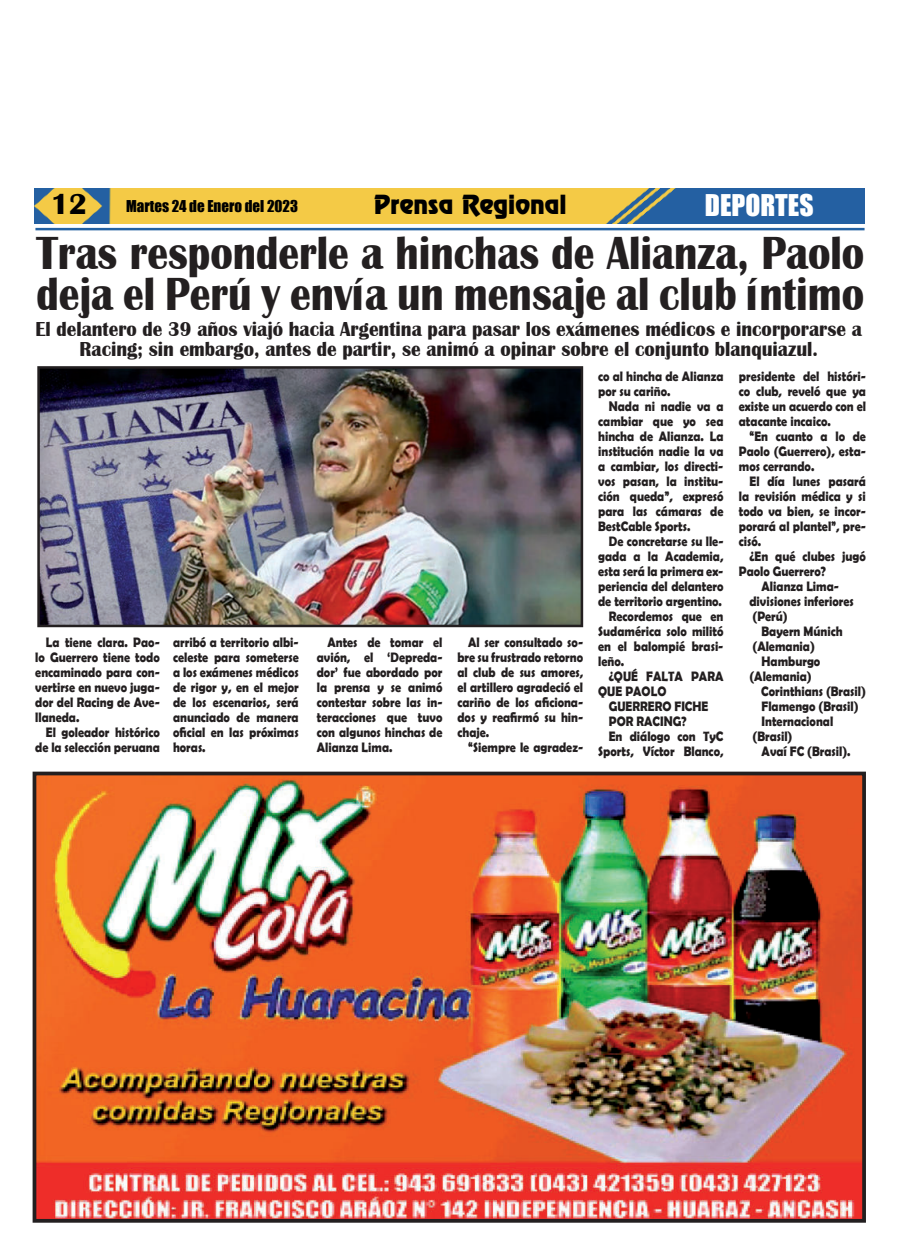
<style>
.page{position:relative;width:900px;height:1258px;background:#fff}
.page>*{position:absolute;margin:0;border:0;box-sizing:border-box;transform-origin:0 0}
.t1{font:700 47.75px/41.2px "Britannic";color:#231f20;scale:.87 1}
.t2{font:700 30px "Britannic";color:#000}
.t3{font:27.5px "Impact";color:#fff}
.t4{font:23.75px "Renfrew Normal";color:#000}
.t5{font:700 20.88px/20px "Britannic";color:#231f20;text-align:center;scale:.92 1}
.t6{font:15px "Impact";color:#000}
.t7{font:700 13.75px/15px "Berlin Sans FB Demi";color:#231f20;text-align:justify;scale:.88 1}
</style>
<div class="page">
<img style="left:35px;top:188px;width:830px;height:36px">
<hr style="left:35px;top:228px;width:830px;height:2px;background:#2361a2">
<img style="left:40px;top:369px;width:540px;height:255px">
<div style="left:37px;top:366px;width:546px;height:261px;border:2px solid #231f20"></div>
<img style="left:38px;top:777px;width:823px;height:441px">
<div style="left:33px;top:772px;width:833px;height:451px;border:4px solid #231f20"></div>
<h2 class="t2" style="left:51px;top:189px;width:38px">12</h2>
<p class="t6" style="left:126px;top:199px;width:174px">Martes 24 de Enero del 2023</p>
<h3 class="t4" style="left:374px;top:194px;width:194px">Prensa Regional</h3>
<h3 class="t3" style="left:705px;top:192px;width:110px">DEPORTES</h3>
<h1 class="t1" style="left:37px;top:232px;width:953px">Tras responderle a hinchas de Alianza, Paolo deja el Perú y envía un mensaje al club íntimo</h1>
<h3 class="t5" style="left:35px;top:319px;width:900px">El delantero de 39 años viajó hacia Argentina para pasar los exámenes médicos e incorporarse a<br>Racing; sin embargo, antes de partir, se animó a opinar sobre el conjunto blanquiazul.</h3>
<p class="t7" style="left:35px;top:635px;width:143px;text-indent:11px">La tiene clara. Pao&shy;lo Guerrero tiene todo encaminado para con&shy;vertirse en nuevo juga&shy;dor del Racing de Ave&shy;llaneda.</p>
<p class="t7" style="left:35px;top:725px;width:143px;text-align:right">El goleador histórico de la selección peruana</p>
<p class="t7" style="left:173px;top:635px;width:144px">arribó a territorio albi&shy;celeste para someterse a los exámenes médicos de rigor y, en el mejor de los escenarios, será anunciado de manera oficial en las próximas horas.</p>
<p class="t7" style="left:458px;top:635px;width:144px;text-indent:11px">Al ser consultado so&shy;bre su frustrado retorno al club de sus amores, el artillero agradeció el cariño de los aficiona&shy;dos y reafirmó su hin&shy;chaje.</p>
<p class="t7" style="left:317px;top:635px;width:144px;text-indent:11px">Antes de tomar el avión, el ‘Depreda&shy;dor’ fue abordado por la prensa y se animó contestar sobre las in&shy;teracciones que tuvo con algunos hinchas de Alianza Lima.</p>
<p class="t7" style="left:468px;top:740px;width:132px">“Siempre le agradez-</p>
<p class="t7" style="left:598px;top:369px;width:144px">co al hincha de Alianza por su cariño.</p>
<p class="t7" style="left:598px;top:399px;width:144px;text-indent:11px">Nada ni nadie va a cambiar que yo sea hincha de Alianza. La institución nadie la va a cambiar, los directi&shy;vos pasan, la institu&shy;ción queda”, expresó para las cámaras de BestCable Sports.</p>
<p class="t7" style="left:609px;top:533px;width:132px">De concretarse su lle-</p>
<p class="t7" style="left:598px;top:548px;width:144px">gada a la Academia,</p>
<p class="t7" style="left:598px;top:564px;width:144px">esta será la primera ex-</p>
<p class="t7" style="left:598px;top:579px;width:144px">periencia del delantero</p>
<p class="t7" style="left:598px;top:594px;width:142px">de territorio argentino.</p>
<p class="t7" style="left:609px;top:609px;width:132px">Recordemos que en</p>
<p class="t7" style="left:598px;top:624px;width:144px">Sudamérica solo militó</p>
<p class="t7" style="left:598px;top:639px;width:144px">en el balompié brasi-</p>
<p class="t7" style="left:598px;top:654px;width:31px">leño.</p>
<p class="t7" style="left:609px;top:668px;width:132px">¿QUÉ FALTA PARA</p>
<p class="t7" style="left:598px;top:683px;width:79px">QUE PAOLO</p>
<p class="t7" style="left:609px;top:698px;width:115px">GUERRERO FICHE</p>
<p class="t7" style="left:609px;top:713px;width:90px">POR RACING?</p>
<p class="t7" style="left:609px;top:728px;width:132px">En diálogo con TyC</p>
<p class="t7" style="left:598px;top:743px;width:144px">Sports, Víctor Blanco,</p>
<p class="t7" style="left:739px;top:370px;width:146px">presidente del históri&shy;co club, reveló que ya existe un acuerdo con el atacante incaico.</p>
<p class="t7" style="left:739px;top:430px;width:146px;text-indent:11px">“En cuanto a lo de Paolo (Guerrero), esta&shy;mos cerrando.</p>
<p class="t7" style="left:739px;top:475px;width:146px;text-indent:11px">El día lunes pasará la revisión médica y si todo va bien, se incor&shy;porará al plantel”, pre&shy;cisó.</p>
<p class="t7" style="left:750px;top:549px;width:134px">¿En qué clubes jugó</p>
<p class="t7" style="left:739px;top:565px;width:101px">Paolo Guerrero?</p>
<p class="t7" style="left:762px;top:580px;width:90px">Alianza Lima-</p>
<p class="t7" style="left:750px;top:595px;width:120px">divisiones inferiores</p>
<p class="t7" style="left:753px;top:610px;width:42px">(Perú)</p>
<p class="t7" style="left:762px;top:625px;width:94px">Bayern Múnich</p>
<p class="t7" style="left:753px;top:640px;width:72px">(Alemania)</p>
<p class="t7" style="left:762px;top:655px;width:68px">Hamburgo</p>
<p class="t7" style="left:750px;top:670px;width:72px">(Alemania)</p>
<p class="t7" style="left:761px;top:684px;width:120px">Corinthians (Brasil)</p>
<p class="t7" style="left:762px;top:700px;width:112px">Flamengo (Brasil)</p>
<p class="t7" style="left:762px;top:715px;width:83px">Internacional</p>
<p class="t7" style="left:753px;top:730px;width:47px">(Brasil)</p>
<p class="t7" style="left:762px;top:744px;width:103px">Avaí FC (Brasil).</p>
</div>
